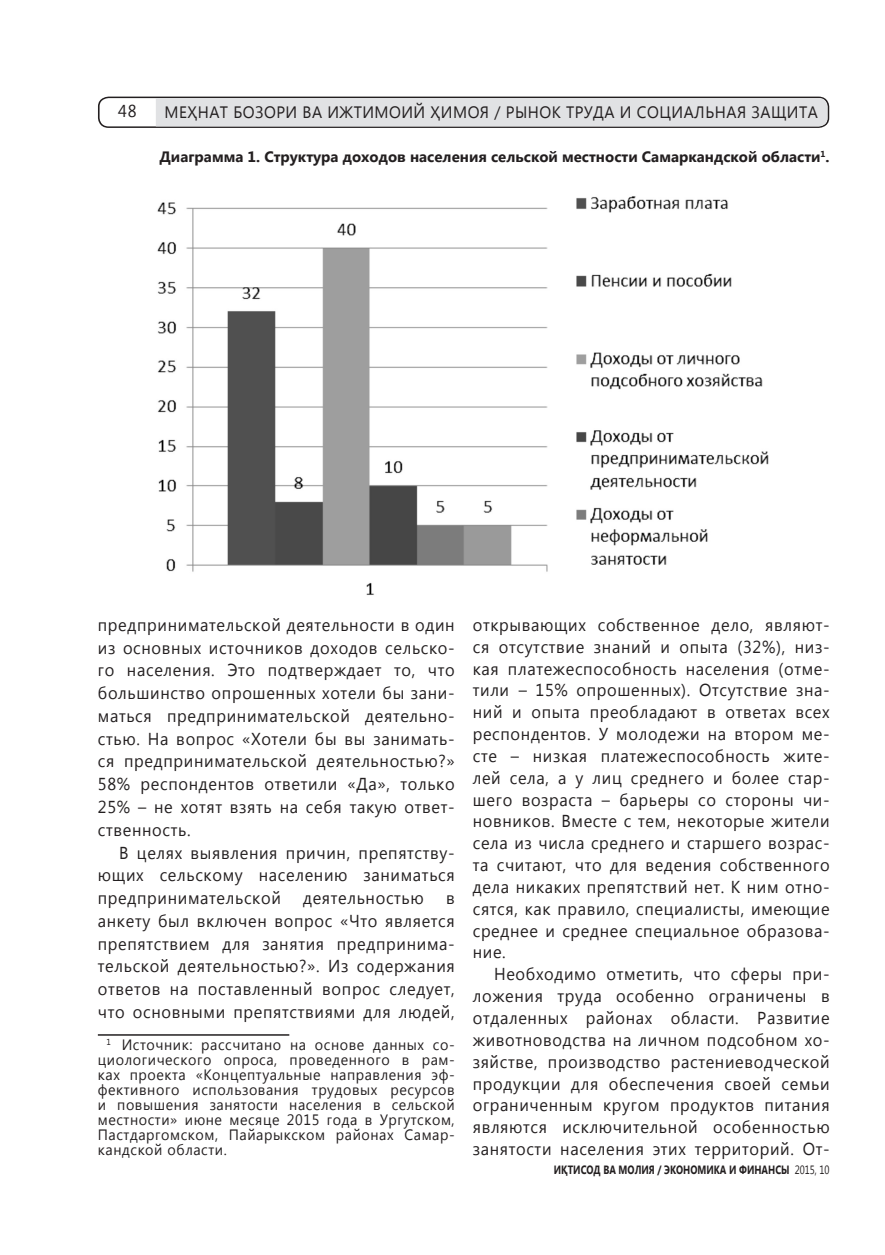
<style>
.page{position:relative;width:885px;height:1255px;background:#fff}
.page>*{position:absolute;margin:0;border:0;box-sizing:border-box;transform-origin:0 0}
.foot{font:17.25px/21.9px "Segoe UI";letter-spacing:.04em;color:#231f20;text-align:justify;scale:.95 1}
.text{font:17.25px/21.9px "Segoe UI";letter-spacing:.04em;color:#231f20;text-align:justify;scale:.95 1}
.rubrika{font:16.5px "Segoe UI";letter-spacing:.03em;color:#231f20;scale:.95 1}
.foot-2{font:15px/15px "Segoe UI";letter-spacing:.04em;color:#231f20;text-align:justify;scale:.95 1}
.table_zag{font:700 15px "Segoe UI";color:#231f20}
.t1{font:700 12px "Segoe UI";color:#231f20;scale:.78 1}
.s1{font-weight:400}
</style>
<div class="page">
<div style="left:98px;top:97px;width:731px;height:31px;border:2px solid #231f20;border-radius:10px"></div>
<div style="left:156px;top:98px;width:671px;height:28px;background:#e1e2e4"></div>
<hr style="left:98px;top:1034px;width:191px;height:1px;background:#231f20">
<img style="left:157px;top:196px;width:612px;height:399px">
<p class="foot" style="left:118px;top:99px;width:21px">48</p>
<p class="rubrika" style="left:164px;top:101px;width:689px">МЕҲНАТ БОЗОРИ ВА ИЖТИМОИЙ ҲИМОЯ / РЫНОК ТРУДА И СОЦИАЛЬНАЯ ЗАЩИТА</p>
<p class="table_zag" style="left:159px;top:146px;width:671px">Диаграмма 1. Структура доходов населения сельской местности Самаркандской области<sup>1</sup>.</p>
<p class="foot" style="left:98px;top:612px;width:377px;line-height:22.8px">предпринимательской деятельности в один из основных источников доходов сельско&shy;го населения. Это подтверждает то, что большинство опрошенных хотели бы зани&shy;маться предпринимательской деятельно&shy;стью. На вопрос «Хотели бы вы занимать&shy;ся предпринимательской деятельностью?» 58% респондентов ответили «Да», только 25% – не хотят взять на себя такую ответ&shy;ственность. <sup>1</sup></p>
<p class="text" style="left:98px;top:840px;width:377px;line-height:22.8px;text-indent:21px">В целях выявления причин, препятству&shy;ющих сельскому населению заниматься предпринимательской</p>
<p class="text" style="left:303px;top:886px;width:129px">деятельностью</p>
<p class="text" style="left:98px;top:885px;width:377px;line-height:22.8px;text-indent:348px">в анкету был включен вопрос «Что является препятствием для занятия предпринима&shy;тельской деятельностью?». Из содержания ответов на поставленный вопрос следует, что основными препятствиями для людей,</p>
<p class="foot-2" style="left:98px;top:1036px;width:377px;text-indent:9px"><sup>1</sup> Источник: рассчитано на основе данных со&shy;циологического опроса, проведенного в рам&shy;ках проекта «Концептуальные направления эф&shy;фективного использования трудовых ресурсов и повышения занятости населения в сельской местности» июне месяце 2015 года в Ургутском, Пастдаргомском, Пайарыкском районах Самар&shy;кандской области.</p>
<p class="foot" style="left:472px;top:613px;width:377px">открывающих собственное дело, являют&shy;ся отсутствие знаний и опыта (32%), низ&shy;кая платежеспособность населения (отме&shy;тили – 15% опрошенных). Отсутствие зна&shy;ний и опыта преобладают в ответах всех респондентов. У молодежи на втором ме&shy;сте – низкая платежеспособность жите&shy;лей села, а у лиц среднего и более стар&shy;шего возраста – барьеры со стороны чи&shy;новников. Вместе с тем, некоторые жители села из числа среднего и старшего возрас&shy;та считают, что для ведения собственного дела никаких препятствий нет. К ним отно&shy;сятся, как правило, специалисты, имеющие среднее и среднее специальное образова&shy;ние.</p>
<p class="text" style="left:472px;top:962px;width:377px;text-indent:21px">Необходимо отметить, что сферы при&shy;ложения труда особенно ограничены в отдаленных районах области. Развитие животноводства на личном подсобном хо&shy;зяйстве, производство растениеводческой продукции для обеспечения своей семьи ограниченным кругом продуктов питания являются исключительной особенностью занятости населения этих территорий. От-</p>
<p class="t1" style="left:553px;top:1161px;width:355px">ИҚТИСОД ВА МОЛИЯ / ЭКОНОМИКА И ФИНАНСЫ <span class="s1">2015, 10</span></p>
</div>
